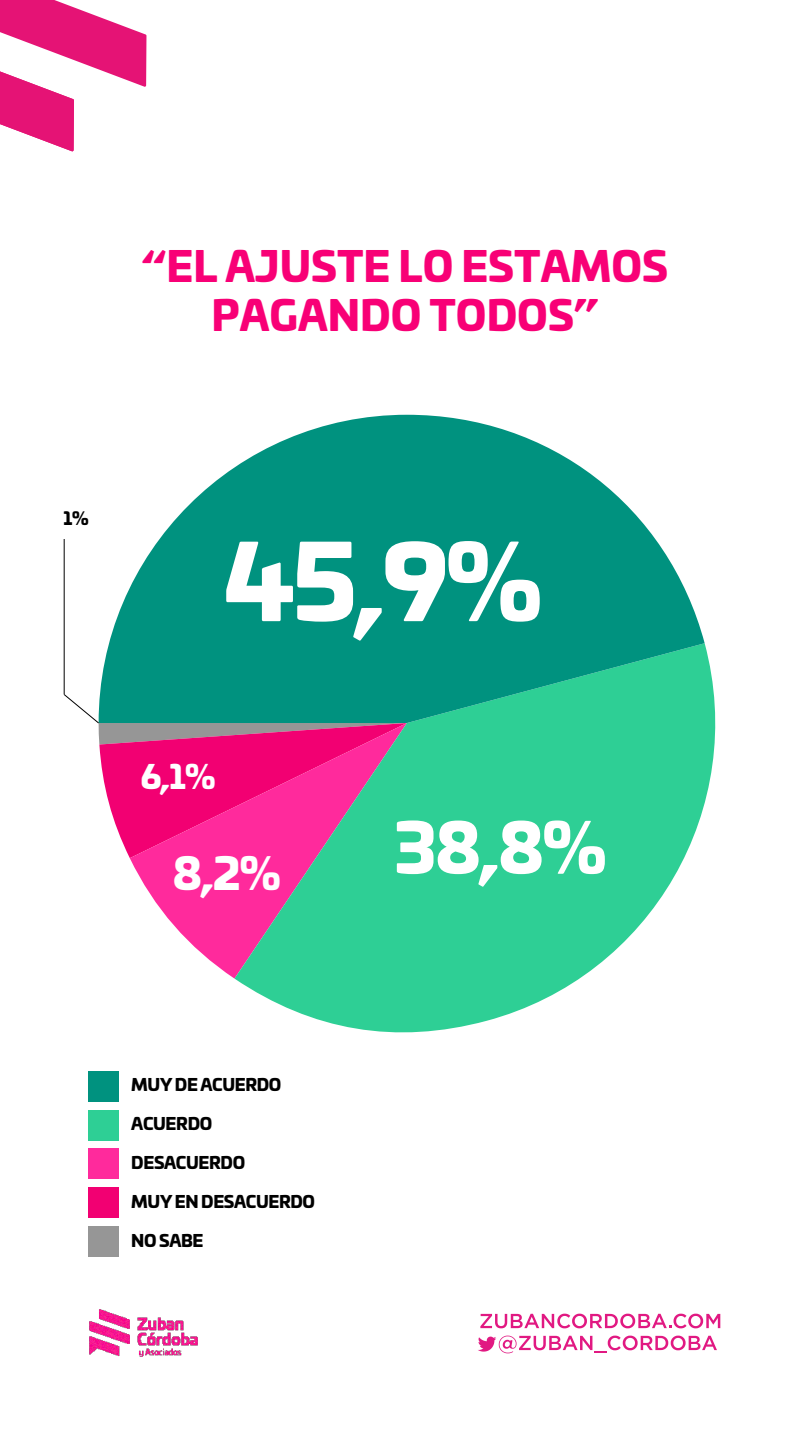
<style>
.page{position:relative;width:810px;height:1440px;background:#fff}
.page>*{position:absolute;margin:0;border:0;box-sizing:border-box;transform-origin:0 0}
.t1{font:900 101.55px "Univia Pro";color:#fff}
.t2{font:900 67.57px "Univia Pro";color:#fff}
.t3{font:900 43.28px "Univia Pro";color:#fff}
.t4{font:900 40.88px/49.1px "Univia Pro";color:#f80076;text-align:center}
.t5{font:900 32.1px "Univia Pro";color:#fff}
.t6{font:900 17.48px "Univia Pro";color:#000}
.t7{font:900 16.65px "Univia Pro";letter-spacing:-.02em;color:#000}
</style>
<div class="page">
<svg style="left:130px;top:858px;width:105px;height:121px;fill:#ff2a9c"></svg>
<svg style="left:235px;top:645px;width:481px;height:388px;fill:#2ecf95"></svg>
<svg style="left:100px;top:415px;width:605px;height:308px;fill:#00927f"></svg>
<div style="left:89px;top:1110px;width:30px;height:30px;background:#2ecf95"></div>
<div style="left:89px;top:1071px;width:30px;height:30px;background:#00927f"></div>
<div style="left:89px;top:1149px;width:30px;height:30px;background:#ff2a9c"></div>
<div style="left:89px;top:1188px;width:30px;height:30px;background:#f20072"></div>
<div style="left:89px;top:1227px;width:30px;height:30px;background:#969696"></div>
<svg style="left:480px;top:1314px;width:240px;height:14px"></svg>
<svg style="left:478px;top:1336px;width:239px;height:17px"></svg>
<img style="left:89px;top:1309px;width:109px;height:48px">
<svg style="left:0;top:0;width:146px;height:151px"></svg>
<hr style="left:64px;top:539px;width:1px;height:156px;background:#000">
<svg style="left:64px;top:694px;width:343px;height:164px;background:#b66095"></svg>
<h3 class="t4" style="left:142px;top:239px;width:528px">“EL AJUSTE LO ESTAMOS<br>PAGANDO TODOS”</h3>
<p class="t6" style="left:64px;top:504px;width:27px">1%</p>
<h1 class="t1" style="left:224px;top:499px;width:320px">45,9%</h1>
<h3 class="t5" style="left:141px;top:751px;width:76px">6,1%</h3>
<h3 class="t3" style="left:173px;top:838px;width:109px">8,2%</h3>
<h2 class="t2" style="left:394px;top:792px;width:214px">38,8%</h2>
<p class="t7" style="left:131px;top:1071px;width:152px">MUY DE ACUERDO</p>
<p class="t7" style="left:131px;top:1110px;width:82px">ACUERDO</p>
<p class="t7" style="left:131px;top:1149px;width:115px">DESACUERDO</p>
<p class="t7" style="left:131px;top:1188px;width:185px">MUY EN DESACUERDO</p>
<p class="t7" style="left:131px;top:1227px;width:74px">NO SABE</p>
</div>
